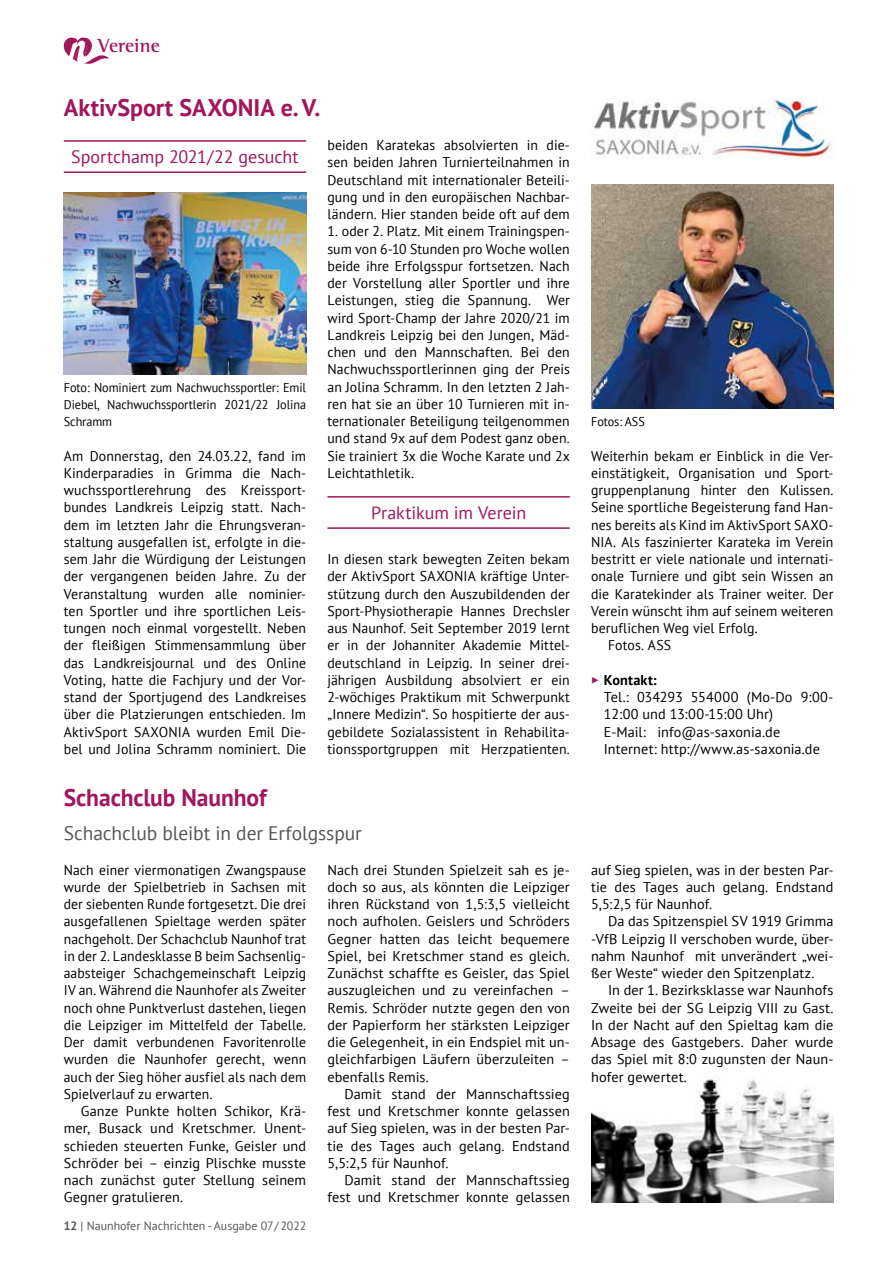
<style>
.page{position:relative;width:893px;height:1263px;background:#fff}
.page>*{position:absolute;margin:0;border:0;box-sizing:border-box;transform-origin:0 0}
.t1{font:700 24px "PT Sans";color:#a2165b}
.t2{font:19.5px "PT Sans";letter-spacing:-.005em;color:#565655}
.t3{font:700 19.5px "Rotis Semi Serif Std";letter-spacing:.005em;color:#a2165b}
.t4{font:17.85px "PT Sans";color:#a2165b}
.t5{font:14.25px/17.2px "PT Sans";letter-spacing:.005em;color:#000}
.t6{font:14.1px/17.2px "PT Sans";letter-spacing:.005em;color:#000;text-align:justify}
.t7{font:12.75px/17.2px "PT Sans";letter-spacing:-.005em;color:#000;text-align:justify;scale:.96 1}
.t8{font:12px "PT Sans";color:#565655}
.s1{font-weight:700}
.s2{font-family:"Unit OT";font-weight:300;color:#a2165b}
</style>
<div class="page">
<svg style="left:64px;top:37px;width:46px;height:27px"></svg>
<img style="left:591px;top:1078px;width:242px;height:124px">
<hr style="left:64px;top:140px;width:242px;height:2px;background:#a2165b">
<hr style="left:64px;top:171px;width:242px;height:2px;background:#a2165b">
<hr style="left:327px;top:496px;width:243px;height:2px;background:#a2165b">
<hr style="left:327px;top:527px;width:243px;height:2px;background:#a2165b">
<img style="left:591px;top:98px;width:242px;height:60px">
<img style="left:64px;top:193px;width:242px;height:181px">
<img style="left:591px;top:185px;width:242px;height:224px">
<h2 class="t3" style="left:98px;top:34px;width:64px">Vereine</h2>
<h1 class="t1" style="left:64px;top:91px;width:258px">AktivSport SAXONIA e.V.</h1>
<p class="t4" style="left:71px;top:145px;width:229px">Sportchamp 2021/22 gesucht</p>
<p class="t7" style="left:64px;top:378px;width:254px">Foto: Nominiert zum Nachwuchssportler: Emil Diebel, Nachwuchssportlerin 2021/22 Jolina Schramm</p>
<p class="t6" style="left:64px;top:447px;width:244px">Am Donnerstag, den 24.03.22, fand im Kinderparadies in Grimma die Nach&shy;wuchssportlerehrung des Kreissport&shy;bundes Landkreis Leipzig statt. Nach&shy;dem im letzten Jahr die Ehrungsveran&shy;staltung ausgefallen ist, erfolgte in die&shy;sem Jahr die Würdigung der Leistungen der vergangenen beiden Jahre. Zu der Veranstaltung wurden alle nominier&shy;ten Sportler und ihre sportlichen Leis&shy;tungen noch einmal vorgestellt. Neben der fleißigen Stimmensammlung über das Landkreisjournal und des Online Voting, hatte die Fachjury und der Vor&shy;stand der Sportjugend des Landkreises über die Platzierungen entschieden. Im AktivSport SAXONIA wurden Emil Die&shy;bel und Jolina Schramm nominiert. Die</p>
<p class="t6" style="left:327px;top:136px;width:244px">beiden Karatekas absolvierten in die&shy;sen beiden Jahren Turnierteilnahmen in Deutschland mit internationaler Beteili&shy;gung und in den europäischen Nachbar&shy;ländern. Hier standen beide oft auf dem</p>
<p class="t6" style="left:327px;top:222px;width:244px">1. oder 2. Platz. Mit einem Trainingspen&shy;sum von 6-10 Stunden pro Woche wollen beide ihre Erfolgsspur fortsetzen. Nach der Vorstellung aller Sportler und ihre Leistungen, stieg die Spannung. Wer wird Sport-Champ der Jahre 2020/21 im Landkreis Leipzig bei den Jungen, Mäd&shy;chen und den Mannschaften. Bei den Nachwuchssportlerinnen ging der Preis an Jolina Schramm. In den letzten 2 Jah&shy;ren hat sie an über 10 Turnieren mit in&shy;ternationaler Beteiligung teilgenommen und stand 9x auf dem Podest ganz oben.<br>Sie trainiert 3x die Woche Karate und 2x Leichtathletik.</p>
<p class="t4" style="left:371px;top:501px;width:157px">Praktikum im Verein</p>
<p class="t6" style="left:327px;top:550px;width:244px">In diesen stark bewegten Zeiten bekam der AktivSport SAXONIA kräftige Unter&shy;stützung durch den Auszubildenden der Sport-Physiotherapie Hannes Drechsler aus Naunhof. Seit September 2019 lernt er in der Johanniter Akademie Mittel&shy;deutschland in Leipzig. In seiner drei&shy;jährigen Ausbildung absolviert er ein 2-wöchiges Praktikum mit Schwerpunkt „Innere Medizin“. So hospitierte der aus&shy;gebildete Sozialassistent in Rehabilita&shy;tionssportgruppen mit Herzpatienten.</p>
<h1 class="t1" style="left:64px;top:781px;width:204px">Schachclub Naunhof</h1>
<h2 class="t2" style="left:64px;top:821px;width:300px">Schachclub bleibt in der Erfolgsspur</h2>
<p class="t6" style="left:64px;top:861px;width:244px">Nach einer viermonatigen Zwangspause wurde der Spielbetrieb in Sachsen mit der siebenten Runde fortgesetzt. Die drei ausgefallenen Spieltage werden später nachgeholt. Der Schachclub Naunhof trat in der 2. Landesklasse B beim Sachsenlig&shy;aabsteiger Schachgemeinschaft Leipzig IV an. Während die Naunhofer als Zweiter noch ohne Punktverlust dastehen, liegen die Leipziger im Mittelfeld der Tabelle.<br>Der damit verbundenen Favoritenrolle wurden die Naunhofer gerecht, wenn auch der Sieg höher ausfiel als nach dem Spielverlauf zu erwarten.</p>
<p class="t6" style="left:64px;top:1102px;width:244px;text-indent:17px">Ganze Punkte holten Schikor, Krä&shy;mer, Busack und Kretschmer. Unent&shy;schieden steuerten Funke, Geisler und Schröder bei – einzig Plischke musste nach zunächst guter Stellung seinem Gegner gratulieren.</p>
<p class="t8" style="left:64px;top:1218px;width:244px"><span class="s1">12</span> | Naunhofer Nachrichten - Ausgabe 07/2022</p>
<p class="t6" style="left:327px;top:861px;width:244px">Nach drei Stunden Spielzeit sah es je&shy;doch so aus, als könnten die Leipziger ihren Rückstand von 1,5:3,5 vielleicht noch aufholen. Geislers und Schröders Gegner hatten das leicht bequemere Spiel, bei Kretschmer stand es gleich.<br>Zunächst schaffte es Geisler, das Spiel auszugleichen und zu vereinfachen – Remis. Schröder nutzte gegen den von der Papierform her stärksten Leipziger die Gelegenheit, in ein Endspiel mit un&shy;gleichfarbigen Läufern überzuleiten – ebenfalls Remis.</p>
<p class="t6" style="left:327px;top:1085px;width:244px;text-indent:17px">Damit stand der Mannschaftssieg fest und Kretschmer konnte gelassen auf Sieg spielen, was in der besten Par&shy;tie des Tages auch gelang. Endstand 5,5:2,5 für Naunhof.</p>
<p class="t6" style="left:327px;top:1171px;width:244px;text-align:right">Damit stand der Mannschaftssieg fest und Kretschmer konnte gelassen</p>
<p class="t7" style="left:591px;top:413px;width:58px">Fotos: ASS</p>
<p class="t6" style="left:591px;top:447px;width:244px">Weiterhin bekam er Einblick in die Ver-</p>
<p class="t6" style="left:591px;top:464px;width:244px">einstätigkeit, Organisation und Sport-</p>
<p class="t6" style="left:591px;top:481px;width:244px">gruppenplanung hinter den Kulissen.</p>
<p class="t6" style="left:591px;top:498px;width:244px">Seine sportliche Begeisterung fand Han-</p>
<p class="t6" style="left:591px;top:516px;width:244px">nes bereits als Kind im AktivSport SAXO-</p>
<p class="t6" style="left:591px;top:533px;width:244px">NIA. Als faszinierter Karateka im Verein</p>
<p class="t6" style="left:591px;top:550px;width:244px">bestritt er viele nationale und internati-</p>
<p class="t6" style="left:591px;top:567px;width:244px">onale Turniere und gibt sein Wissen an</p>
<p class="t6" style="left:591px;top:585px;width:244px">die Karatekinder als Trainer weiter. Der</p>
<p class="t6" style="left:591px;top:602px;width:244px">Verein wünscht ihm auf seinem weiteren</p>
<p class="t6" style="left:591px;top:619px;width:168px">beruflichen Weg viel Erfolg.</p>
<p class="t6" style="left:608px;top:636px;width:65px">Fotos. ASS</p>
<p class="t5" style="left:604px;top:671px;width:231px;text-indent:-13px"><span class="s2">‣</span> <span class="s1">Kontakt:<br></span>Tel.: 034293 554000 (Mo-Do 9:00-<br>12:00 und 13:00-15:00 Uhr)<br>E-Mail: info@as-saxonia.de<br>Internet: http://www.as-saxonia.de</p>
<p class="t6" style="left:591px;top:861px;width:244px">auf Sieg spielen, was in der besten Par&shy;tie des Tages auch gelang. Endstand 5,5:2,5 für Naunhof.</p>
<p class="t6" style="left:591px;top:912px;width:244px;text-indent:17px">Da das Spitzenspiel SV 1919 Grimma -VfB Leipzig II verschoben wurde, über&shy;nahm Naunhof mit unverändert „wei&shy;ßer Weste“ wieder den Spitzenplatz.</p>
<p class="t6" style="left:591px;top:981px;width:244px;text-indent:17px">In der 1. Bezirksklasse war Naunhofs Zweite bei der SG Leipzig VIII zu Gast.<br>In der Nacht auf den Spieltag kam die Absage des Gastgebers. Daher wurde das Spiel mit 8:0 zugunsten der Naun&shy;hofer gewertet.</p>
</div>
